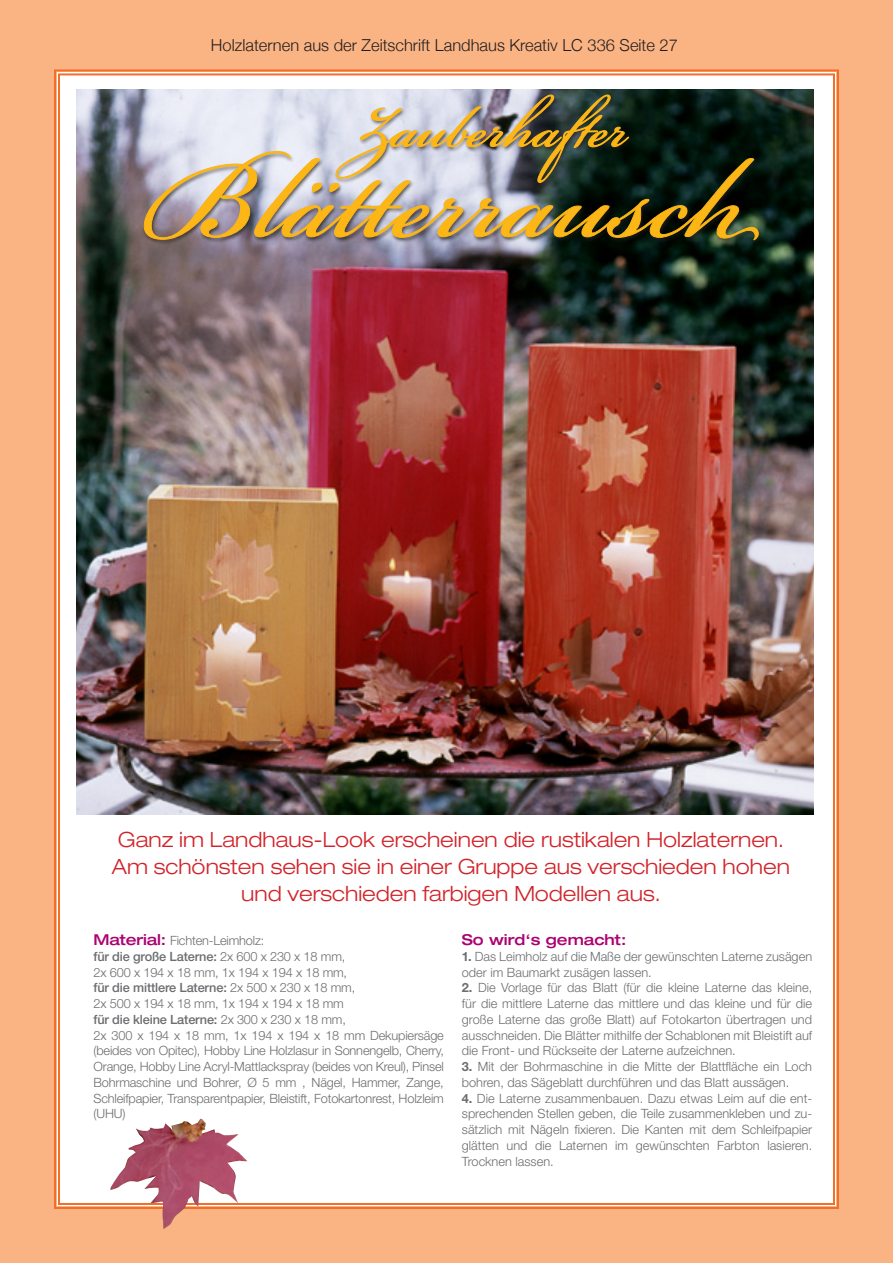
<style>
.page{position:relative;width:893px;height:1263px;background:#fab484}
.page>*{position:absolute;margin:0;border:0;box-sizing:border-box;transform-origin:0 0}
.t1{font:176.1px "Bickham Script Pro";color:#fcb615}
.t2{font:89.7px "Bickham Script Pro";color:#fcb615}
.t3{font:300 expanded 21px/27px "Helvetica Neue";color:#d1232a;text-align:center}
.t4{font:300 16.5px "Helvetica Neue";color:#231f20}
.t5{font:500 expanded 15px "Helvetica Neue";color:#ac0170}
.t6{font:300 12.75px/15.8px "Helvetica Neue CE";color:#6c6d70;text-align:justify}
.t7{font:500 12.75px "Helvetica Neue CE";letter-spacing:-.01em;color:#6c6d70}
.s1{font-family:"Helvetica Neue";font-weight:500;font-stretch:expanded;font-size:15px;color:#ac0170}
.s2{font-weight:500}
.s3{font-weight:300}
.s4{font-weight:700}
</style>
<div class="page">
<div style="left:54px;top:69px;width:785px;height:1140px;background:#fff"></div>
<img style="left:77px;top:89px;width:737px;height:725px">
<div style="left:142px;top:149px;width:621px;height:95px;background:#231f20;opacity:.75"></div>
<div style="left:333px;top:92px;width:300px;height:96px;background:#231f20;opacity:.75"></div>
<img style="left:144px;top:95px;width:615px;height:145px">
<img style="left:110px;top:1119px;width:137px;height:110px">
<p class="t4" style="left:211px;top:35px;width:469px">Holzlaternen aus der Zeitschrift Landhaus Kreativ LC 336 Seite 27</p>
<p class="t2" style="left:351px;top:63px;width:283px">Zauberhafter</p>
<p class="t1" style="left:145px;top:72px;width:603px">Blätterrausch</p>
<p class="t3" style="left:112px;top:826px;width:679px">Ganz im Landhaus-Look erscheinen die rustikalen Holzlaternen.<br>Am schönsten sehen sie in einer Gruppe aus verschieden hohen und verschieden farbigen Modellen aus.</p>
<p class="t6" style="left:94px;top:933px;width:172px"><span class="s1">Material:</span> Fichten-Leimholz:</p>
<p class="t6" style="left:94px;top:948px;width:255px"><span class="s2">für die große Laterne:</span> 2x 600 x 230 x 18 mm,<br>2x 600 x 194 x 18 mm, 1x 194 x 194 x 18 mm,</p>
<p class="t7" style="left:94px;top:980px;width:263px">für die mittlere Laterne: <span class="s3">2x 500 x 230 x 18 mm,</span></p>
<p class="t6" style="left:94px;top:996px;width:252px">2x 500 x 194 x 18 mm, 1x 194 x 194 x 18 mm</p>
<p class="t7" style="left:94px;top:1011px;width:254px">für die kleine Laterne: <span class="s3">2x 300 x 230 x 18 mm,</span></p>
<p class="t6" style="left:94px;top:1027px;width:352px">2x 300 x 194 x 18 mm, 1x 194 x 194 x 18 mm Dekupiersäge (beides von Opitec), Hobby Line Holzlasur in Sonnengelb, Cherry, Orange, Hobby Line Acryl-Mattlackspray (beides von Kreul), Pinsel</p>
<p class="t6" style="left:94px;top:1074px;width:352px">Bohrmaschine und Bohrer, Ø 5 mm , Nägel, Hammer, Zange, Schleifpapier, Transparentpapier, Bleistift, Fotokartonrest, Holzleim (UHU)</p>
<p class="t5" style="left:462px;top:930px;width:166px">So wird‘s gemacht:</p>
<p class="t6" style="left:462px;top:948px;width:352px"><span class="s4">1.</span> Das Leimholz auf die Maße der gewünschten Laterne zusägen oder im Baumarkt zusägen lassen.</p>
<p class="t6" style="left:462px;top:980px;width:352px"><span class="s4">2.</span> Die Vorlage für das Blatt (für die kleine Laterne das kleine, für die mittlere Laterne das mittlere und das kleine und für die große Laterne das große Blatt) auf Fotokarton übertragen und ausschneiden. Die Blätter mithilfe der Schablonen mit Bleistift auf die Front- und Rückseite der Laterne aufzeichnen.</p>
<p class="t6" style="left:462px;top:1059px;width:352px"><span class="s4">3.</span> Mit der Bohrmaschine in die Mitte der Blattfläche ein Loch bohren, das Sägeblatt durchführen und das Blatt aussägen.</p>
<p class="t6" style="left:462px;top:1090px;width:352px"><span class="s4">4.</span> Die Laterne zusammenbauen. Dazu etwas Leim auf die ent&shy;sprechenden Stellen geben, die Teile zusammenkleben und zu&shy;sätzlich mit Nägeln fixieren. Die Kanten mit dem Schleifpapier glätten und die Laternen im gewünschten Farbton lasieren.<br>Trocknen lassen.</p>
</div>
